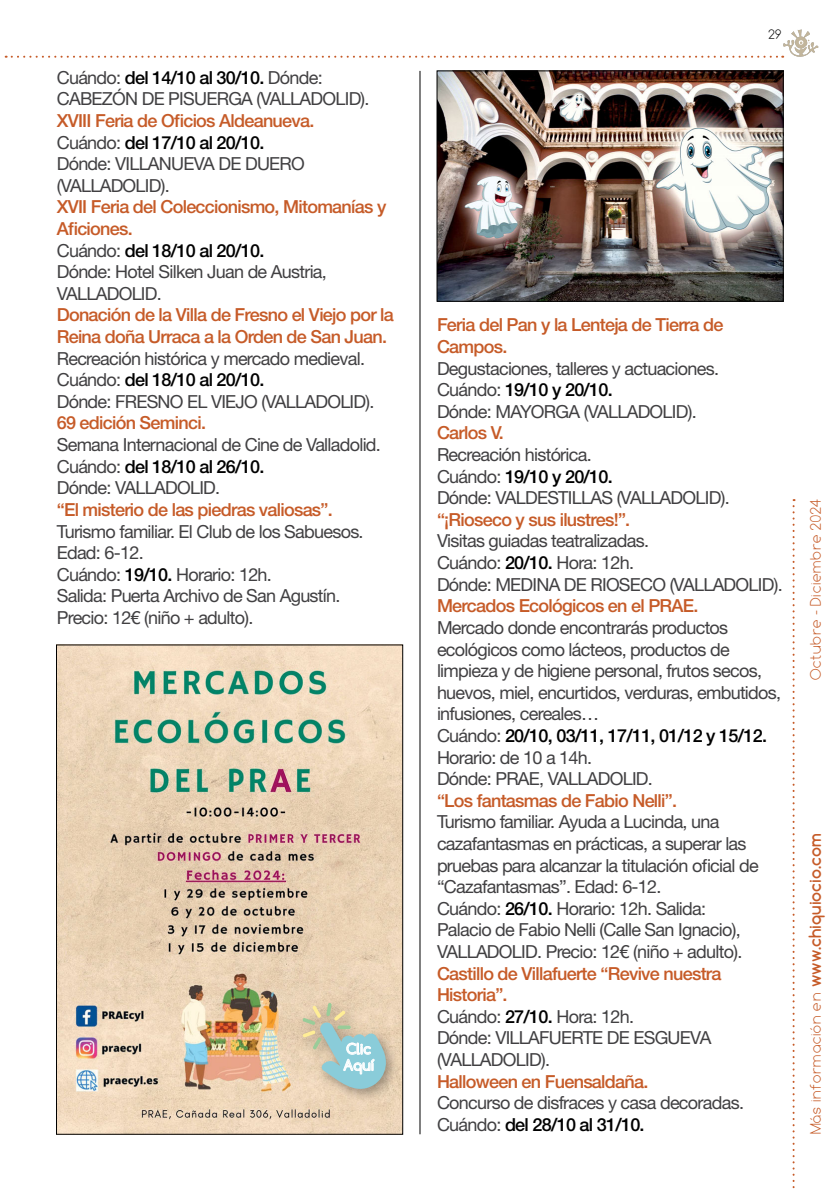
<style>
.page{position:relative;width:840px;height:1191px;background:#fff}
.page>*{position:absolute;margin:0;border:0;box-sizing:border-box;transform-origin:0 0}
.t1{font:18px/21.6px "Helvetica Neue LT Std";letter-spacing:-.04em;color:#414042}
.t2{font:500 18px/21.6px "Helvetica Neue LT Std";letter-spacing:-.04em;color:#c65b28}
.t3{font:700 16px "Comfortaa";color:#c65b28}
.t4{font:100 16px "Comfortaa";color:#c65b28}
.t5{font:700 14.4px/16.2px "Comfortaa";color:#fff}
.t6{font:100 14px "Comfortaa";color:#000}
.s1{font-weight:500;color:#000}
.s2{font-weight:500;color:#c65b28}
.s3{font-weight:100}
</style>
<div class="page">
<svg style="left:792px;top:499px;width:2px;height:690px"></svg>
<svg style="left:6px;top:29px;width:812px;height:29px"></svg>
<hr style="left:419px;top:71px;width:1px;height:1063px;background:#000">
<img style="left:58px;top:646px;width:343px;height:486px">
<img style="left:438px;top:73px;width:343px;height:226px">
<div style="left:436px;top:71px;width:347px;height:230px;border:1px solid #000"></div>
<div style="left:296px;top:997px;width:104px;height:106px;background:#000;opacity:.36"></div>
<svg style="left:302px;top:1002px;width:85px;height:94px;background:#bfc9ba"></svg>
<p class="t1" style="left:57px;top:66px;width:314px">Cuándo: <span class="s1">del 14/10 al 30/10.</span> Dónde:<br>CABEZÓN DE PISUERGA (VALLADOLID).</p>
<p class="t1" style="left:57px;top:109px;width:259px"><span class="s2">XVIII Feria de Oficios Aldeanueva.<br></span>Cuándo: <span class="s1">del 17/10 al 20/10.<br></span>Dónde: VILLANUEVA DE DUERO (VALLADOLID).</p>
<p class="t1" style="left:57px;top:196px;width:331px"><span class="s2">XVII Feria del Coleccionismo, Mitomanías y<br>Aficiones.<br></span>Cuándo: <span class="s1">del 18/10 al 20/10.<br></span>Dónde: Hotel Silken Juan de Austria,<br>VALLADOLID.</p>
<p class="t2" style="left:57px;top:304px;width:338px">Donación de la Villa de Fresno el Viejo por la<br>Reina doña Urraca a la Orden de San Juan.</p>
<p class="t1" style="left:57px;top:347px;width:319px">Recreación histórica y mercado medieval.<br>Cuándo: <span class="s1">del 18/10 al 20/10.<br></span>Dónde: FRESNO EL VIEJO (VALLADOLID).</p>
<p class="t2" style="left:57px;top:412px;width:151px">69 edición Seminci.</p>
<p class="t1" style="left:57px;top:433px;width:325px">Semana Internacional de Cine de Valladolid.<br>Cuándo: <span class="s1">del 18/10 al 26/10.<br></span>Dónde: VALLADOLID.</p>
<p class="t2" style="left:57px;top:498px;width:277px">“El misterio de las piedras valiosas”.</p>
<p class="t1" style="left:57px;top:520px;width:308px">Turismo familiar. El Club de los Sabuesos.<br>Edad: 6-12.<br>Cuándo: <span class="s1">19/10.</span> Horario: 12h.<br>Salida: Puerta Archivo de San Agustín.<br>Precio: 12€ (niño + adulto).</p>
<p class="t5" style="left:343px;top:1040px;width:32px">Clic<br>Aquí</p>
<p class="t6" style="left:768px;top:27px;width:15px">29</p>
<p class="t2" style="left:437px;top:314px;width:288px">Feria del Pan y la Lenteja de Tierra de<br>Campos.</p>
<p class="t1" style="left:437px;top:357px;width:283px">Degustaciones, talleres y actuaciones.<br>Cuándo: <span class="s1">19/10 y 20/10.<br></span>Dónde: MAYORGA (VALLADOLID).</p>
<p class="t2" style="left:437px;top:422px;width:68px">Carlos V.</p>
<p class="t1" style="left:437px;top:443px;width:294px">Recreación histórica.<br>Cuándo: <span class="s1">19/10 y 20/10.<br></span>Dónde: VALDESTILLAS (VALLADOLID).</p>
<p class="t2" style="left:437px;top:508px;width:195px">“¡Rioseco y sus ilustres!”.</p>
<p class="t1" style="left:437px;top:530px;width:347px">Visitas guiadas teatralizadas.<br>Cuándo: <span class="s1">20/10.</span> Hora: 12h.<br>Dónde: MEDINA DE RIOSECO (VALLADOLID).</p>
<p class="t2" style="left:437px;top:595px;width:263px">Mercados Ecológicos en el PRAE.</p>
<p class="t1" style="left:437px;top:616px;width:345px">Mercado donde encontrarás productos ecológicos como lácteos, productos de limpieza y de higiene personal, frutos secos, huevos, miel, encurtidos, verduras, embutidos, infusiones, cereales…<br>Cuándo: <span class="s1">20/10, 03/11, 17/11, 01/12 y 15/12.<br></span>Horario: de 10 a 14h.<br>Dónde: PRAE, VALLADOLID.</p>
<p class="t2" style="left:437px;top:789px;width:241px">“Los fantasmas de Fabio Nelli”.</p>
<p class="t1" style="left:437px;top:811px;width:323px">Turismo familiar. Ayuda a Lucinda, una cazafantasmas en prácticas, a superar las pruebas para alcanzar la titulación oficial de “Cazafantasmas”. Edad: 6-12.<br>Cuándo: <span class="s1">26/10.</span> Horario: 12h. Salida:<br>Palacio de Fabio Nelli (Calle San Ignacio), VALLADOLID. Precio: 12€ (niño + adulto).</p>
<p class="t1" style="left:437px;top:962px;width:286px"><span class="s2">Castillo de Villafuerte “Revive nuestra<br>Historia”.<br></span>Cuándo: <span class="s1">27/10.</span> Hora: 12h.<br>Dónde: VILLAFUERTE DE ESGUEVA (VALLADOLID).</p>
<p class="t2" style="left:437px;top:1070px;width:213px">Halloween en Fuensaldaña.</p>
<p class="t1" style="left:437px;top:1091px;width:308px">Concurso de disfraces y casa decoradas.<br>Cuándo: <span class="s1">del 28/10 al 31/10.</span></p>
<p class="t4" style="left:806px;top:680px;width:184px;rotate:-90deg">Octubre - Diciembre 2024</p>
<p class="t3" style="left:804px;top:1134px;width:302px;rotate:-90deg"><span class="s3">Más información en</span> www.chiquiocio.com</p>
</div>
